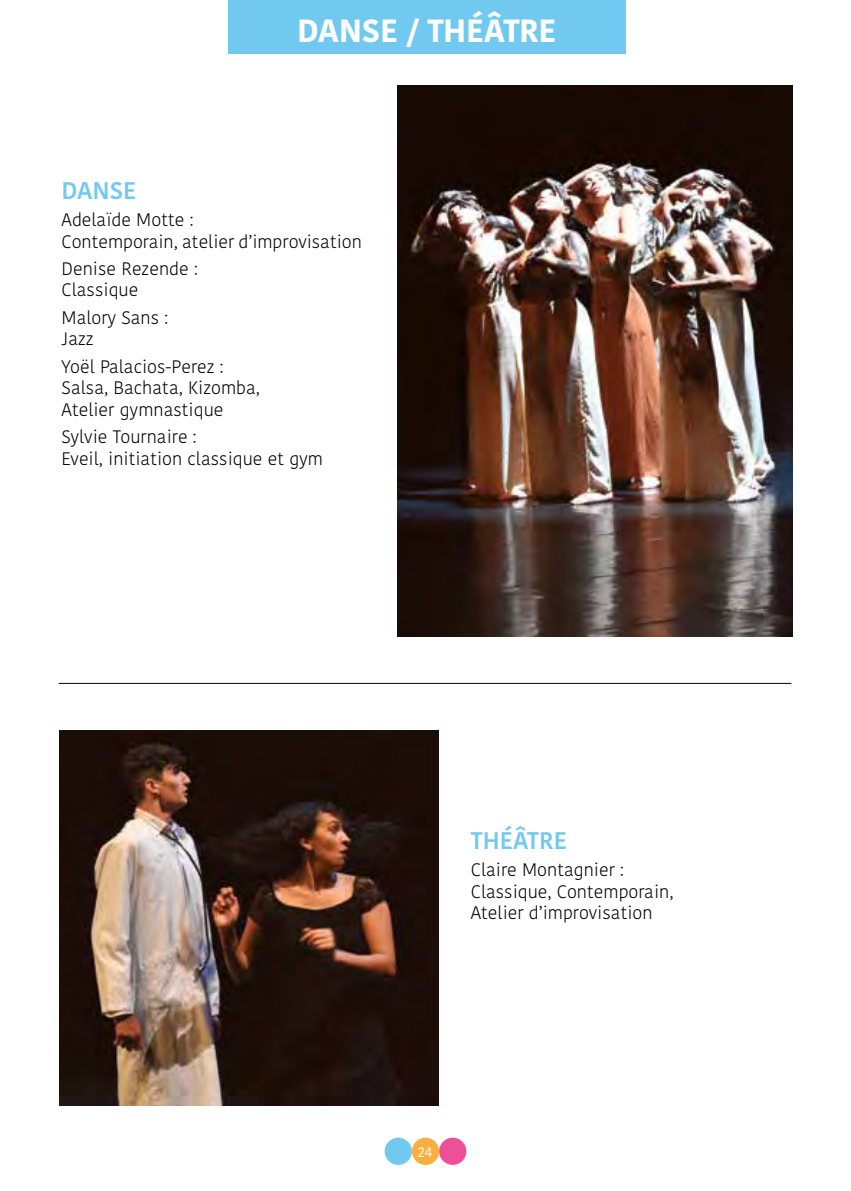
<style>
.page{position:relative;width:851px;height:1191px;background:#fff}
.page>*{position:absolute;margin:0;border:0;box-sizing:border-box;transform-origin:0 0}
.t1{font:700 32px "Kohinoor Bangla";letter-spacing:-.01em;color:#fff}
.t2{font:600 24px "Kohinoor Bangla";color:#71c9ef}
.t3{font:300 18px/21.6px "Kohinoor Bangla";color:#000}
.t4{font:14px "Kohinoor Bangla";color:#fff}
</style>
<div class="page">
<div style="left:384px;top:1137px;width:28px;height:27px;background:#71c9ef;border-radius:50%"></div>
<div style="left:412px;top:1137px;width:27px;height:27px;background:#fcae3f;border-radius:50%"></div>
<div style="left:439px;top:1137px;width:27px;height:27px;background:#ee5098;border-radius:50%"></div>
<div style="left:228px;top:0;width:397px;height:54px;background:#71c9ef"></div>
<img style="left:60px;top:730px;width:378px;height:376px">
<img style="left:397px;top:85px;width:395px;height:551px">
<hr style="left:59px;top:683px;width:732px;height:1px;background:#000">
<h1 class="t1" style="left:297px;top:3px;width:261px">DANSE / THÉÂTRE</h1>
<h2 class="t2" style="left:62px;top:170px;width:76px">DANSE</h2>
<p class="t3" style="left:62px;top:209px;width:302px">Adelaïde Motte :<br>Contemporain, atelier d’improvisation</p>
<p class="t3" style="left:62px;top:257px;width:137px">Denise Rezende :<br>Classique</p>
<p class="t3" style="left:62px;top:306px;width:108px">Malory Sans :<br>Jazz</p>
<p class="t3" style="left:62px;top:355px;width:200px">Yoël Palacios-Perez :<br>Salsa, Bachata, Kizomba,<br>Atelier gymnastique</p>
<p class="t3" style="left:62px;top:426px;width:263px">Sylvie Tournaire :<br>Eveil, initiation classique et gym</p>
<h2 class="t2" style="left:471px;top:820px;width:97px">THÉÂTRE</h2>
<p class="t3" style="left:471px;top:859px;width:204px">Claire Montagnier :<br>Classique, Contemporain,<br>Atelier d’improvisation</p>
<p class="t4" style="left:418px;top:1141px;width:16px">24</p>
</div>
